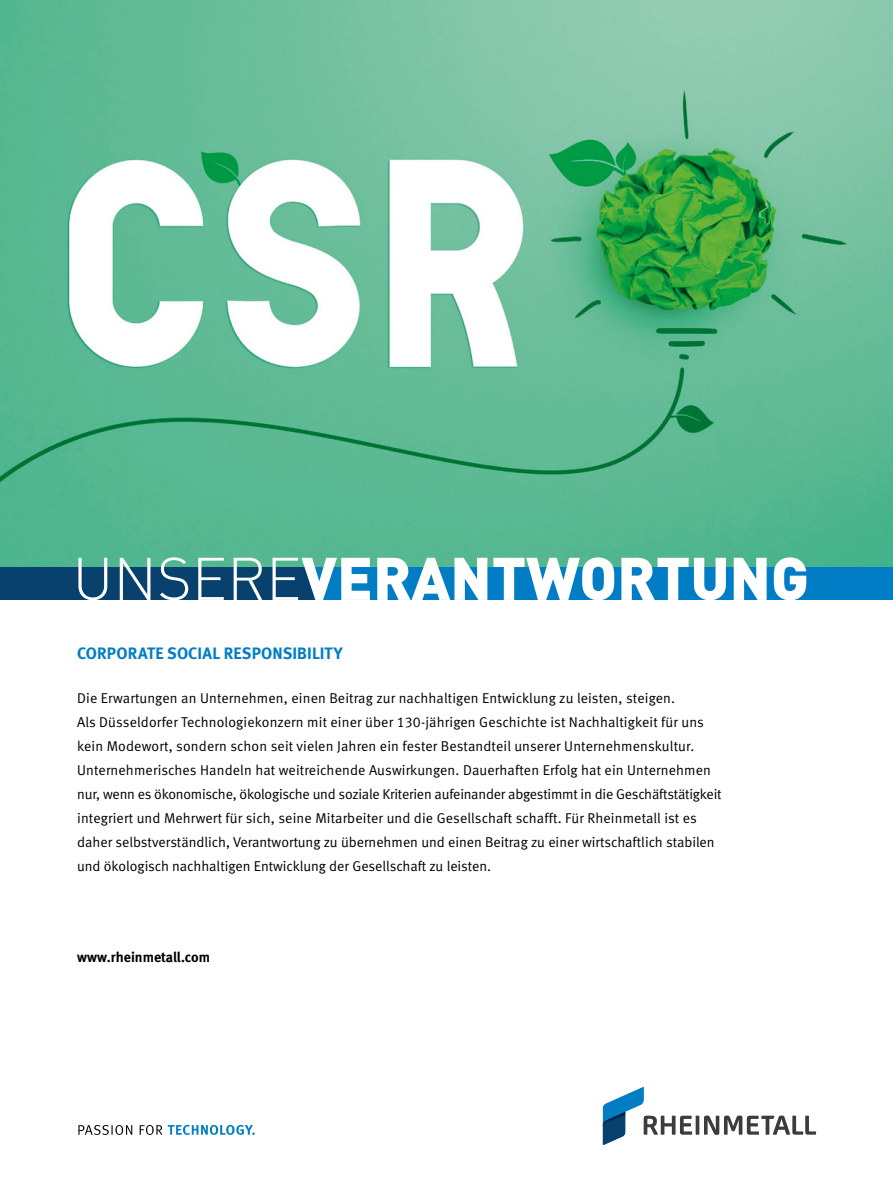
<style>
.page{position:relative;width:893px;height:1191px;background:#fff}
.page>*{position:absolute;margin:0;border:0;box-sizing:border-box;transform-origin:0 0}
.t1{font:900 59.25px "DIN";color:#fff}
.t2{font:16.5px "Meta Bold LF";letter-spacing:.005em;color:#007dc4}
.t3{font:14.25px/24px "Meta Normal LF";letter-spacing:.005em;color:#000}
.t4{font:14.25px "Meta Bold LF";color:#000}
.s1{font-weight:300}
</style>
<div class="page">
<img style="left:0;top:0;width:893px;height:567px">
<div style="left:0;top:567px;width:384px;height:33px;background:#08406e"></div>
<div style="left:317px;top:567px;width:576px;height:33px;background:#007dc4"></div>
<div style="left:314px;top:567px;width:6px;height:8px;background:#007dc4"></div>
<svg style="left:603px;top:1086px;width:213px;height:59px"></svg>
<svg style="left:78px;top:1125px;width:54px;height:9px"></svg>
<svg style="left:140px;top:1125px;width:22px;height:9px"></svg>
<svg style="left:168px;top:1124px;width:87px;height:11px"></svg>
<h1 class="t1" style="left:73px;top:539px;width:738px"><span class="s1">UNSERE</span>VERANTWORTUNG</h1>
<p class="t2" style="left:77px;top:643px;width:267px">CORPORATE SOCIAL RESPONSIBILITY</p>
<p class="t3" style="left:77px;top:685px;width:646px">Die Erwartungen an Unternehmen, einen Beitrag zur nachhaltigen Entwicklung zu leisten, steigen.<br>Als Düsseldorfer Technologiekonzern mit einer über 130-jährigen Geschichte ist Nachhaltigkeit für uns kein Modewort, sondern schon seit vielen Jahren ein fester Bestandteil unserer Unternehmenskultur.<br>Unternehmerisches Handeln hat weitreichende Auswirkungen. Dauerhaften Erfolg hat ein Unternehmen nur, wenn es ökonomische, ökologische und soziale Kriterien aufeinander abgestimmt in die Geschäftstätigkeit integriert und Mehrwert für sich, seine Mitarbeiter und die Gesellschaft schafft. Für Rheinmetall ist es daher selbstverständlich, Verantwortung zu übernehmen und einen Beitrag zu einer wirtschaftlich stabilen und ökologisch nachhaltigen Entwicklung der Gesellschaft zu leisten.</p>
<p class="t4" style="left:77px;top:948px;width:134px">www.rheinmetall.com</p>
</div>
